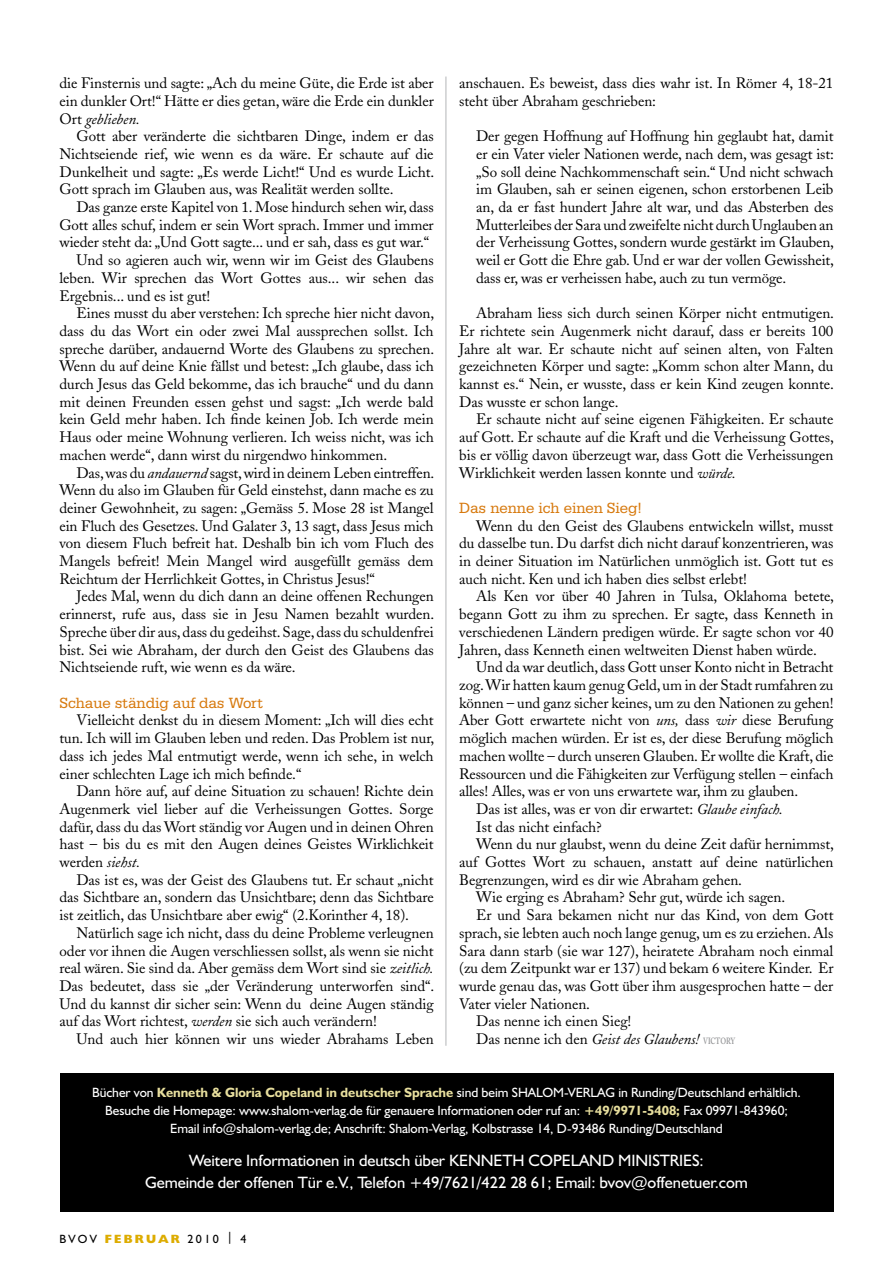
<style>
.page{position:relative;width:893px;height:1263px;background:#fff}
.page>*{position:absolute;margin:0;border:0;box-sizing:border-box;transform-origin:0 0}
.t1{font:16.5px/22.5px "Humanist 521 BT";letter-spacing:-.005em;color:#fff;text-align:center}
.t2{font:15.75px "Serifa BT";letter-spacing:-.005em;color:#d77a0f}
.t3{font:15px/17.7px "Adobe Caslon";letter-spacing:-.005em;color:#000;text-align:justify}
.t4{font:italic 15px "Adobe Caslon";letter-spacing:-.005em;color:#000}
.t5{font:13.5px/18px "Humanist 521 BT";letter-spacing:-.005em;color:#fff;text-align:center}
.t6{font:12px "Humanist 521 BT";letter-spacing:.19em;color:#000}
.s1{font-style:italic}
.s2{font-style:normal}
.s3{font-weight:600;font-style:normal;font-size:9px;color:#929395}
.s4{font-weight:700;color:#e7de9d}
.s5{font-weight:800;color:#ddac00}
</style>
<div class="page">
<hr style="left:445px;top:77px;width:1px;height:969px;background:#bcbdbf">
<div style="left:60px;top:1074px;width:773px;height:138px;background:#000"></div>
<p class="t3" style="left:60px;top:74px;width:376px">die Finsternis und sagte: „Ach du meine Güte, die Erde ist aber ein dunkler Ort!“ Hätte er dies getan, wäre die Erde ein dunkler Ort <span class="s1">geblieben.</span></p>
<p class="t3" style="left:60px;top:127px;width:376px;text-indent:17px">Gott aber veränderte die sichtbaren Dinge, indem er das Nichtseiende rief, wie wenn es da wäre. Er schaute auf die Dunkelheit und sagte: „Es werde Licht!“ Und es wurde Licht.<br>Gott sprach im Glauben aus, was Realität werden sollte.</p>
<p class="t3" style="left:77px;top:198px;width:359px">Das ganze erste Kapitel von 1. Mose hindurch sehen wir, dass</p>
<p class="t3" style="left:60px;top:216px;width:376px">Gott alles schuf, indem er sein Wort sprach. Immer und immer</p>
<p class="t3" style="left:60px;top:234px;width:371px">wieder steht da: „Und Gott sagte... und er sah, dass es gut war.“</p>
<p class="t3" style="left:77px;top:251px;width:359px">Und so agieren auch wir, wenn wir im Geist des Glaubens</p>
<p class="t3" style="left:60px;top:269px;width:376px">leben. Wir sprechen das Wort Gottes aus... wir sehen das</p>
<p class="t3" style="left:60px;top:287px;width:152px">Ergebnis... und es ist gut!</p>
<p class="t3" style="left:77px;top:304px;width:359px">Eines musst du aber verstehen: Ich spreche hier nicht davon,</p>
<p class="t3" style="left:60px;top:322px;width:376px">dass du das Wort ein oder zwei Mal aussprechen sollst. Ich</p>
<p class="t3" style="left:60px;top:340px;width:376px">spreche darüber, andauernd Worte des Glaubens zu sprechen.</p>
<p class="t3" style="left:60px;top:358px;width:376px">Wenn du auf deine Knie fällst und betest: „Ich glaube, dass ich</p>
<p class="t3" style="left:60px;top:375px;width:376px">durch Jesus das Geld bekomme, das ich brauche“ und du dann</p>
<p class="t3" style="left:60px;top:393px;width:376px">mit deinen Freunden essen gehst und sagst: „Ich werde bald</p>
<p class="t3" style="left:60px;top:411px;width:376px">kein Geld mehr haben. Ich finde keinen Job. Ich werde mein</p>
<p class="t3" style="left:60px;top:428px;width:376px">Haus oder meine Wohnung verlieren. Ich weiss nicht, was ich</p>
<p class="t3" style="left:60px;top:446px;width:329px">machen werde“, dann wirst du nirgendwo hinkommen.</p>
<p class="t3" style="left:77px;top:464px;width:359px">Das, was du <span class="s1">andauernd</span> sagst, wird in deinem Leben eintreffen.</p>
<p class="t3" style="left:60px;top:481px;width:376px">Wenn du also im Glauben für Geld einstehst, dann mache es zu</p>
<p class="t3" style="left:60px;top:499px;width:376px">deiner Gewohnheit, zu sagen: „Gemäss 5. Mose 28 ist Mangel</p>
<p class="t3" style="left:60px;top:517px;width:376px">ein Fluch des Gesetzes. Und Galater 3, 13 sagt, dass Jesus mich</p>
<p class="t3" style="left:60px;top:535px;width:376px">von diesem Fluch befreit hat. Deshalb bin ich vom Fluch des</p>
<p class="t3" style="left:60px;top:552px;width:376px">Mangels befreit! Mein Mangel wird ausgefüllt gemäss dem</p>
<p class="t3" style="left:60px;top:570px;width:317px">Reichtum der Herrlichkeit Gottes, in Christus Jesus!“</p>
<p class="t3" style="left:77px;top:588px;width:359px">Jedes Mal, wenn du dich dann an deine offenen Rechungen</p>
<p class="t3" style="left:60px;top:605px;width:376px">erinnerst, rufe aus, dass sie in Jesu Namen bezahlt wurden.</p>
<p class="t3" style="left:60px;top:623px;width:376px">Spreche über dir aus, dass du gedeihst. Sage, dass du schuldenfrei</p>
<p class="t3" style="left:60px;top:641px;width:376px">bist. Sei wie Abraham, der durch den Geist des Glaubens das</p>
<p class="t3" style="left:60px;top:658px;width:238px">Nichtseiende ruft, wie wenn es da wäre.</p>
<p class="t2" style="left:60px;top:693px;width:205px">Schaue ständig auf das Wort</p>
<p class="t3" style="left:60px;top:712px;width:376px;text-indent:17px">Vielleicht denkst du in diesem Moment: „Ich will dies echt tun. Ich will im Glauben leben und reden. Das Problem ist nur, dass ich jedes Mal entmutigt werde, wenn ich sehe, in welch einer schlechten Lage ich mich befinde.“</p>
<p class="t3" style="left:60px;top:782px;width:376px;text-indent:17px">Dann höre auf, auf deine Situation zu schauen! Richte dein Augenmerk viel lieber auf die Verheissungen Gottes. Sorge dafür, dass du das Wort ständig vor Augen und in deinen Ohren hast – bis du es mit den Augen deines Geistes Wirklichkeit werden <span class="s1">siehst.</span></p>
<p class="t3" style="left:60px;top:871px;width:376px;text-indent:17px">Das ist es, was der Geist des Glaubens tut. Er schaut „nicht das Sichtbare an, sondern das Unsichtbare; denn das Sichtbare ist zeitlich, das Unsichtbare aber ewig“ (2.Korinther 4, 18).</p>
<p class="t3" style="left:60px;top:924px;width:376px;text-indent:17px">Natürlich sage ich nicht, dass du deine Probleme verleugnen oder vor ihnen die Augen verschliessen sollst, als wenn sie nicht real wären. Sie sind da. Aber gemäss dem Wort sind sie <span class="s1">zeitlich.<br></span>Das bedeutet, dass sie „der Veränderung unterworfen sind“.<br>Und du kannst dir sicher sein: Wenn du deine Augen ständig auf das Wort richtest, <span class="s1">werden</span> sie sich auch verändern!</p>
<p class="t3" style="left:77px;top:1030px;width:359px">Und auch hier können wir uns wieder Abrahams Leben</p>
<p class="t3" style="left:459px;top:74px;width:376px">anschauen. Es beweist, dass dies wahr ist. In Römer 4, 18-21 steht über Abraham geschrieben:</p>
<p class="t3" style="left:476px;top:127px;width:359px">Der gegen Hoffnung auf Hoffnung hin geglaubt hat, damit er ein Vater vieler Nationen werde, nach dem, was gesagt ist: „So soll deine Nachkommenschaft sein.“ Und nicht schwach im Glauben, sah er seinen eigenen, schon erstorbenen Leib an, da er fast hundert Jahre alt war, und das Absterben des Mutterleibes der Sara und zweifelte nicht durch Unglauben an der Verheissung Gottes, sondern wurde gestärkt im Glauben, weil er Gott die Ehre gab. Und er war der vollen Gewissheit, dass er, was er verheissen habe, auch zu tun vermöge.</p>
<p class="t3" style="left:459px;top:304px;width:376px;text-indent:17px">Abraham liess sich durch seinen Körper nicht entmutigen.<br>Er richtete sein Augenmerk nicht darauf, dass er bereits 100<br>Jahre alt war. Er schaute nicht auf seinen alten, von Falten gezeichneten Körper und sagte: „Komm schon alter Mann, du kannst es.“ Nein, er wusste, dass er kein Kind zeugen konnte.<br>Das wusste er schon lange.</p>
<p class="t3" style="left:459px;top:411px;width:376px;text-indent:17px">Er schaute nicht auf seine eigenen Fähigkeiten. Er schaute auf Gott. Er schaute auf die Kraft und die Verheissung Gottes, bis er völlig davon überzeugt war, dass Gott die Verheissungen Wirklichkeit werden lassen konnte und <span class="s1">würde.</span></p>
<p class="t2" style="left:459px;top:498px;width:184px">Das nenne ich einen Sieg!</p>
<p class="t3" style="left:459px;top:517px;width:376px;text-indent:17px">Wenn du den Geist des Glaubens entwickeln willst, musst du dasselbe tun. Du darfst dich nicht darauf konzentrieren, was in deiner Situation im Natürlichen unmöglich ist. Gott tut es auch nicht. Ken und ich haben dies selbst erlebt!</p>
<p class="t3" style="left:459px;top:588px;width:376px;text-indent:17px">Als Ken vor über 40 Jahren in Tulsa, Oklahoma betete, begann Gott zu ihm zu sprechen. Er sagte, dass Kenneth in verschiedenen Ländern predigen würde. Er sagte schon vor 40<br>Jahren, dass Kenneth einen weltweiten Dienst haben würde.</p>
<p class="t3" style="left:476px;top:658px;width:359px">Und da war deutlich, dass Gott unser Konto nicht in Betracht</p>
<p class="t3" style="left:459px;top:676px;width:376px">zog. Wir hatten kaum genug Geld, um in der Stadt rumfahren zu</p>
<p class="t3" style="left:459px;top:694px;width:376px">können – und ganz sicher keines, um zu den Nationen zu gehen!</p>
<p class="t3" style="left:459px;top:712px;width:376px">Aber Gott erwartete nicht von <span class="s1">uns,</span> dass <span class="s1">wir</span> diese Berufung</p>
<p class="t3" style="left:459px;top:729px;width:376px">möglich machen würden. Er ist es, der diese Berufung möglich</p>
<p class="t3" style="left:459px;top:747px;width:376px">machen wollte – durch unseren Glauben. Er wollte die Kraft, die</p>
<p class="t3" style="left:459px;top:765px;width:376px">Ressourcen und die Fähigkeiten zur Verfügung stellen – einfach</p>
<p class="t3" style="left:459px;top:782px;width:340px">alles! Alles, was er von uns erwartete war, ihm zu glauben.</p>
<p class="t3" style="left:476px;top:800px;width:308px">Das ist alles, was er von dir erwartet: <span class="s1">Glaube einfach.</span></p>
<p class="t3" style="left:476px;top:818px;width:127px">Ist das nicht einfach?</p>
<p class="t3" style="left:476px;top:835px;width:359px">Wenn du nur glaubst, wenn du deine Zeit dafür hernimmst,</p>
<p class="t3" style="left:459px;top:853px;width:376px">auf Gottes Wort zu schauen, anstatt auf deine natürlichen</p>
<p class="t3" style="left:459px;top:871px;width:284px">Begrenzungen, wird es dir wie Abraham gehen.</p>
<p class="t3" style="left:476px;top:889px;width:311px">Wie erging es Abraham? Sehr gut, würde ich sagen.</p>
<p class="t3" style="left:476px;top:906px;width:359px">Er und Sara bekamen nicht nur das Kind, von dem Gott</p>
<p class="t3" style="left:459px;top:924px;width:376px">sprach, sie lebten auch noch lange genug, um es zu erziehen. Als</p>
<p class="t3" style="left:459px;top:942px;width:376px">Sara dann starb (sie war 127), heiratete Abraham noch einmal</p>
<p class="t3" style="left:459px;top:959px;width:376px">(zu dem Zeitpunkt war er 137) und bekam 6 weitere Kinder. Er</p>
<p class="t3" style="left:459px;top:977px;width:376px">wurde genau das, was Gott über ihm ausgesprochen hatte – der</p>
<p class="t3" style="left:459px;top:995px;width:132px">Vater vieler Nationen.</p>
<p class="t3" style="left:476px;top:1012px;width:157px">Das nenne ich einen Sieg!</p>
<p class="t4" style="left:476px;top:1031px;width:261px"><span class="s2">Das nenne ich den</span> Geist des Glaubens! <span class="s3">VICTORY</span></p>
<p class="t5" style="left:92px;top:1083px;width:710px">Bücher von <span class="s4">Kenneth &amp; Gloria Copeland in deutscher Sprache</span> sind beim SHALOM-VERLAG in Runding/Deutschland erhältlich.<br>Besuche die Homepage: www.shalom-verlag.de für genauere Informationen oder ruf an: <span class="s4">+49/9971-5408;</span> Fax 09971-843960;<br>Email info@shalom-verlag.de; Anschrift: Shalom-Verlag, Kolbstrasse 14, D-93486 Runding/Deutschland</p>
<p class="t1" style="left:145px;top:1148px;width:604px">Weitere Informationen in deutsch über KENNETH COPELAND MINISTRIES:<br>Gemeinde der offenen Tür e.V., Telefon +49/7621/422 28 61; Email: bvov@offenetuer.com</p>
<p class="t6" style="left:60px;top:1231px;width:189px">BVOV <span class="s5">FEBRUAR</span> 2010 | 4</p>
</div>
